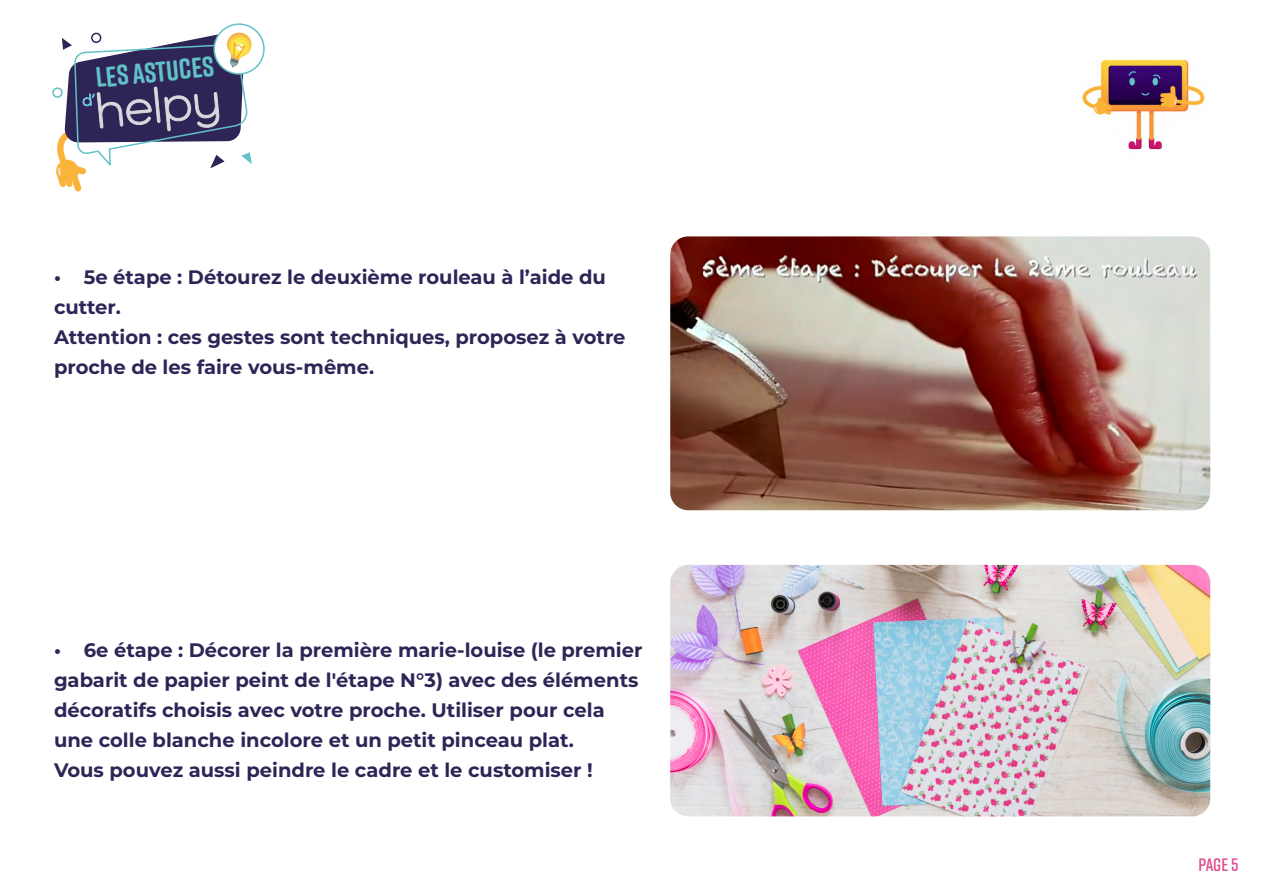
<style>
.page{position:relative;width:1263px;height:893px;background:#fff}
.page>*{position:absolute;margin:0;border:0;box-sizing:border-box;transform-origin:0 0}
.t1{font:49.8px "Como";color:#d8d8dc}
.t2{font:700 28.35px "Rift Soft";color:#60c1c7}
.t3{font:700 19.5px/30px "Montserrat";color:#2f2456}
.t4{font:600 18px "Rift Soft";color:#e04d8f}
</style>
<div class="page">
<svg style="left:214px;top:24px;width:50px;height:50px"></svg>
<div style="left:213px;top:23px;width:52px;height:52px;border:1px solid #60c1c7;border-radius:50%"></div>
<div style="left:219px;top:29px;width:40px;height:40px;background:#fff;border-radius:50%"></div>
<div style="left:52px;top:87px;width:11px;height:11px;border:1px solid #60c1c7;border-radius:50%"></div>
<img style="left:1082px;top:59px;width:124px;height:91px">
<img style="left:670px;top:236px;width:540px;height:274px">
<img style="left:670px;top:565px;width:540px;height:251px">
<svg style="left:54px;top:31px;width:199px;height:161px"></svg>
<h2 class="t2" style="left:94px;top:58px;width:120px;rotate:-6deg">les ASTUCES</h2>
<h1 class="t1" style="left:92px;top:82px;width:127px;rotate:-6deg">helpy</h1>
<p class="t3" style="left:54px;top:261px;width:573px">• 5e étape : Détourez le deuxième rouleau à l’aide du cutter.<br>Attention : ces gestes sont techniques, proposez à votre proche de les faire vous-même.</p>
<p class="t3" style="left:54px;top:634px;width:590px">• 6e étape : Décorer la première marie-louise (le premier gabarit de papier peint de l'étape N°3) avec des éléments décoratifs choisis avec votre proche. Utiliser pour cela une colle blanche incolore et un petit pinceau plat.<br>Vous pouvez aussi peindre le cadre et le customiser !</p>
<p class="t4" style="left:1198px;top:852px;width:42px">Page 5</p>
</div>
